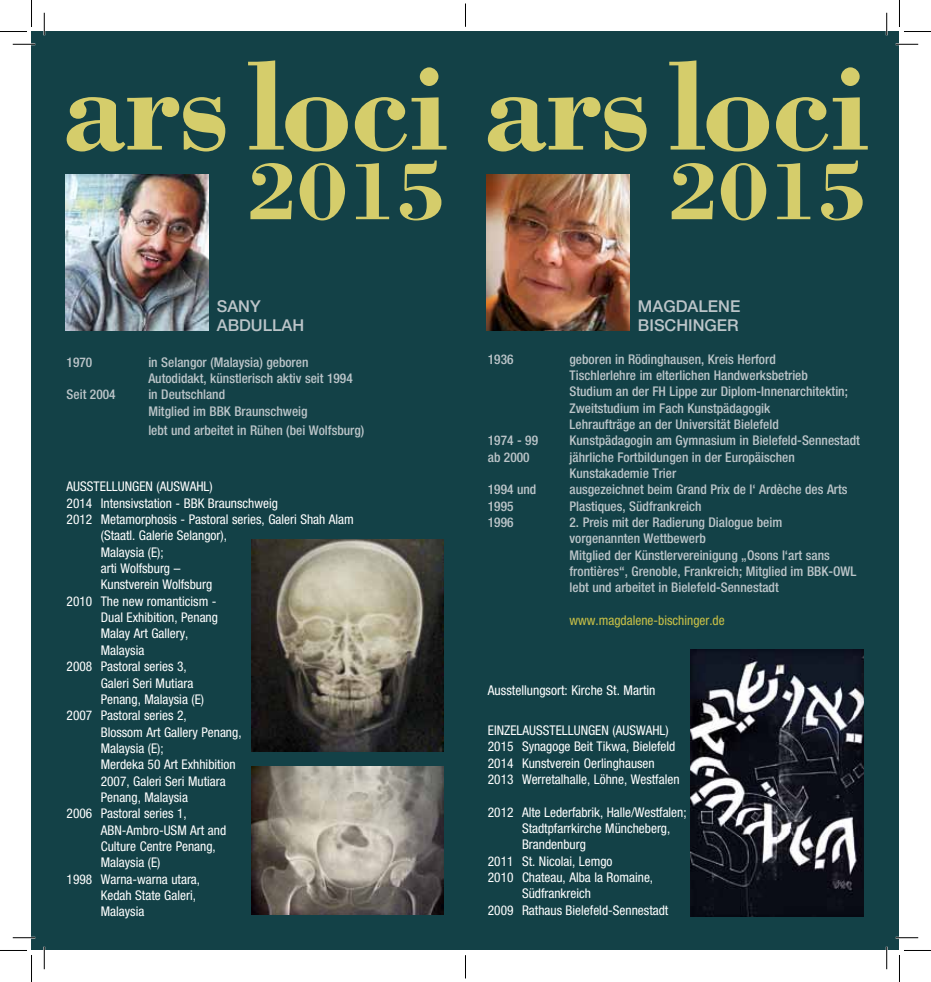
<style>
.page{position:relative;width:931px;height:982px;background:#fff}
.page>*{position:absolute;margin:0;border:0;box-sizing:border-box;transform-origin:0 0}
.t1{font:700 130.35px "Bodoni";letter-spacing:-.02em;color:#d5cd6b}
.t2{font:700 84.45px "Bodoni";letter-spacing:-.025em;color:#d5cd6b}
.t3{font:500 16.35px/19.4px "Helvetica Neue LT";color:#bcc5c9}
.t4{font:condensed 13.5px "Helvetica Neue LT";color:#fff}
.t5{font:condensed 13.35px/16.4px "Helvetica Neue LT";color:#fff}
.t6{font:500 condensed 13.35px/16.4px "Helvetica Neue LT";color:#bcc5c9}
.t7{font:condensed 13.35px "Helvetica Neue LT";color:#cac146}
</style>
<div class="page">
<div style="left:32px;top:32px;width:867px;height:918px;background:#134147"></div>
<img style="left:486px;top:175px;width:143px;height:156px">
<img style="left:690px;top:649px;width:173px;height:267px">
<img style="left:65px;top:175px;width:143px;height:156px">
<img style="left:252px;top:539px;width:191px;height:213px">
<img style="left:252px;top:766px;width:191px;height:148px">
<hr style="left:13px;top:43px;width:22px;height:2px;background:#fff">
<hr style="left:895px;top:43px;width:23px;height:2px;background:#fff">
<hr style="left:13px;top:936px;width:22px;height:2px;background:#fff">
<hr style="left:895px;top:936px;width:23px;height:2px;background:#fff">
<hr style="left:43px;top:13px;width:2px;height:22px;background:#fff">
<hr style="left:43px;top:946px;width:2px;height:23px;background:#fff">
<hr style="left:885px;top:13px;width:2px;height:22px;background:#fff">
<hr style="left:885px;top:946px;width:2px;height:23px;background:#fff">
<svg style="left:13px;top:44px;width:22px;height:1px"></svg>
<svg style="left:895px;top:44px;width:23px;height:1px"></svg>
<svg style="left:13px;top:937px;width:22px;height:1px"></svg>
<svg style="left:895px;top:937px;width:23px;height:1px"></svg>
<svg style="left:44px;top:13px;width:1px;height:22px"></svg>
<svg style="left:44px;top:946px;width:1px;height:23px"></svg>
<svg style="left:886px;top:13px;width:1px;height:22px"></svg>
<svg style="left:886px;top:946px;width:1px;height:23px"></svg>
<svg style="left:0;top:0;width:32px;height:32px"></svg>
<svg style="left:0;top:950px;width:32px;height:31px"></svg>
<svg style="left:899px;top:0;width:31px;height:32px"></svg>
<svg style="left:899px;top:950px;width:31px;height:31px"></svg>
<svg style="left:465px;top:4px;width:1px;height:22px"></svg>
<svg style="left:465px;top:955px;width:1px;height:23px"></svg>
<h1 class="t1" style="left:61px;top:25px;width:808px">ars loci ars loci</h1>
<h2 class="t2" style="left:247px;top:138px;width:201px">2015</h2>
<h2 class="t2" style="left:668px;top:138px;width:201px">2015</h2>
<p class="t3" style="left:217px;top:296px;width:89px">SANY<br>ABDULLAH</p>
<p class="t6" style="left:67px;top:353px;width:27px">1970</p>
<p class="t6" style="left:148px;top:353px;width:206px">in Selangor (Malaysia) geboren<br>Autodidakt, künstlerisch aktiv seit 1994</p>
<p class="t6" style="left:67px;top:386px;width:50px">Seit 2004</p>
<p class="t6" style="left:148px;top:386px;width:161px">in Deutschland<br>Mitglied im BBK Braunschweig</p>
<p class="t6" style="left:148px;top:422px;width:217px">lebt und arbeitet in Rühen (bei Wolfsburg)</p>
<p class="t5" style="left:67px;top:478px;width:148px">Ausstellungen (Auswahl)</p>
<p class="t5" style="left:67px;top:494px;width:213px">2014 I ntensivstation - BBK Braunschweig</p>
<p class="t5" style="left:67px;top:511px;width:289px">2012 Metamorphosis - Pastoral series, Galeri Shah Alam</p>
<p class="t5" style="left:101px;top:527px;width:128px">(Staatl. Galerie Selangor),</p>
<p class="t5" style="left:101px;top:543px;width:64px">Malaysia (E);</p>
<p class="t5" style="left:101px;top:560px;width:81px">arti Wolfsburg –</p>
<p class="t5" style="left:101px;top:576px;width:113px">Kunstverein Wolfsburg</p>
<p class="t5" style="left:67px;top:592px;width:151px">2010 The new romanticism -</p>
<p class="t5" style="left:101px;top:609px;width:119px">Dual Exhibition, Penang</p>
<p class="t5" style="left:101px;top:625px;width:89px">Malay Art Gallery,</p>
<p class="t5" style="left:101px;top:641px;width:45px">Malaysia</p>
<p class="t5" style="left:67px;top:658px;width:122px">2008 Pastoral series 3,</p>
<p class="t5" style="left:67px;top:674px;width:22px">G</p>
<p class="t5" style="left:108px;top:674px;width:87px">aleri Seri Mutiara</p>
<p class="t5" style="left:101px;top:690px;width:105px">Penang, Malaysia (E)</p>
<p class="t5" style="left:67px;top:707px;width:122px">2007 Pastoral series 2,</p>
<p class="t5" style="left:101px;top:723px;width:142px">Blossom Art Gallery Penang,</p>
<p class="t5" style="left:101px;top:739px;width:64px">Malaysia (E);</p>
<p class="t5" style="left:101px;top:756px;width:136px">Merdeka 50 Art Exhhibition</p>
<p class="t5" style="left:101px;top:772px;width:126px">2007, Galeri Seri Mutiara</p>
<p class="t5" style="left:101px;top:788px;width:89px">Penang, Malaysia</p>
<p class="t5" style="left:67px;top:805px;width:122px">2006 Pastoral series 1,</p>
<p class="t5" style="left:101px;top:821px;width:127px">ABN-Ambro-USM Art and</p>
<p class="t5" style="left:101px;top:837px;width:116px">Culture Centre Penang,</p>
<p class="t5" style="left:101px;top:854px;width:61px">Malaysia (E)</p>
<p class="t5" style="left:67px;top:870px;width:135px">1998 Warna-warna utara,</p>
<p class="t5" style="left:101px;top:886px;width:97px">Kedah State Galeri,</p>
<p class="t5" style="left:101px;top:903px;width:45px">Malaysia</p>
<p class="t3" style="left:638px;top:296px;width:102px">MAGDALE NE<br>BISCHINGER</p>
<p class="t6" style="left:488px;top:350px;width:27px">1936</p>
<p class="t6" style="left:569px;top:350px;width:280px">geboren in Rödinghausen, Kreis Herford<br>Tischlerlehre im elterlichen Handwerksbetrieb Studium an der FH Lippe zur Diplom-Innenarchitektin; Zweitstudium im Fach Kunstpädagogik<br>Lehraufträge an der Universität Bielefeld</p>
<p class="t6" style="left:488px;top:432px;width:52px">1974 - 99</p>
<p class="t6" style="left:569px;top:432px;width:292px">Kunstpädagogin am Gymnasium in Bielefeld-Sennestadt</p>
<p class="t6" style="left:488px;top:448px;width:43px">ab 2000</p>
<p class="t6" style="left:569px;top:448px;width:227px">jährliche Fortbildungen in der Europäischen<br>Kunstakademie Trier</p>
<p class="t6" style="left:488px;top:481px;width:50px">1994 und</p>
<p class="t6" style="left:569px;top:481px;width:279px">ausgezeichnet beim Grand Prix de l‘ Ardèche des Arts</p>
<p class="t6" style="left:488px;top:497px;width:27px">1995</p>
<p class="t6" style="left:569px;top:497px;width:133px">Plastiques, Südfrankreich</p>
<p class="t6" style="left:488px;top:514px;width:27px">1996</p>
<p class="t6" style="left:569px;top:514px;width:288px">2. Preis mit der Radierung Dialogue beim<br>vorgenannten Wettbewerb<br>Mitglied der Künstlervereinigung „Osons l‘art sans frontières“, Grenoble, Frankreich; Mitglied im BBK-OWL lebt und arbeitet in Bielefeld-Sennestadt</p>
<p class="t7" style="left:569px;top:612px;width:157px">www.magdalene-bischinger.de</p>
<p class="t4" style="left:488px;top:682px;width:169px">Ausstellungsort: Kirche St. Martin</p>
<p class="t5" style="left:488px;top:722px;width:193px">Einzelausstellungen (Auswahl)<br>2015 Synagoge Beit Tikwa, Bielefeld 2014 Kunstverein Oerlinghausen 2013 Werretalhalle, Löhne, Westfalen</p>
<p class="t5" style="left:488px;top:803px;width:200px">2012 Alte Lederfabrik, Halle/Westfalen;<br>S</p>
<p class="t5" style="left:528px;top:820px;width:143px">tadtpfarrkirche Müncheberg,</p>
<p class="t5" style="left:522px;top:836px;width:65px">Brandenburg</p>
<p class="t5" style="left:488px;top:852px;width:126px">2011 St. Nicolai, Lemgo</p>
<p class="t5" style="left:488px;top:869px;width:167px">2010 Chateau, Alba la Romaine,</p>
<p class="t5" style="left:488px;top:885px;width:22px">S</p>
<p class="t5" style="left:488px;top:885px;width:182px;text-indent:41px">üdfrankreich<br>2009 Rathaus Bielefeld-Sennestadt</p>
</div>
